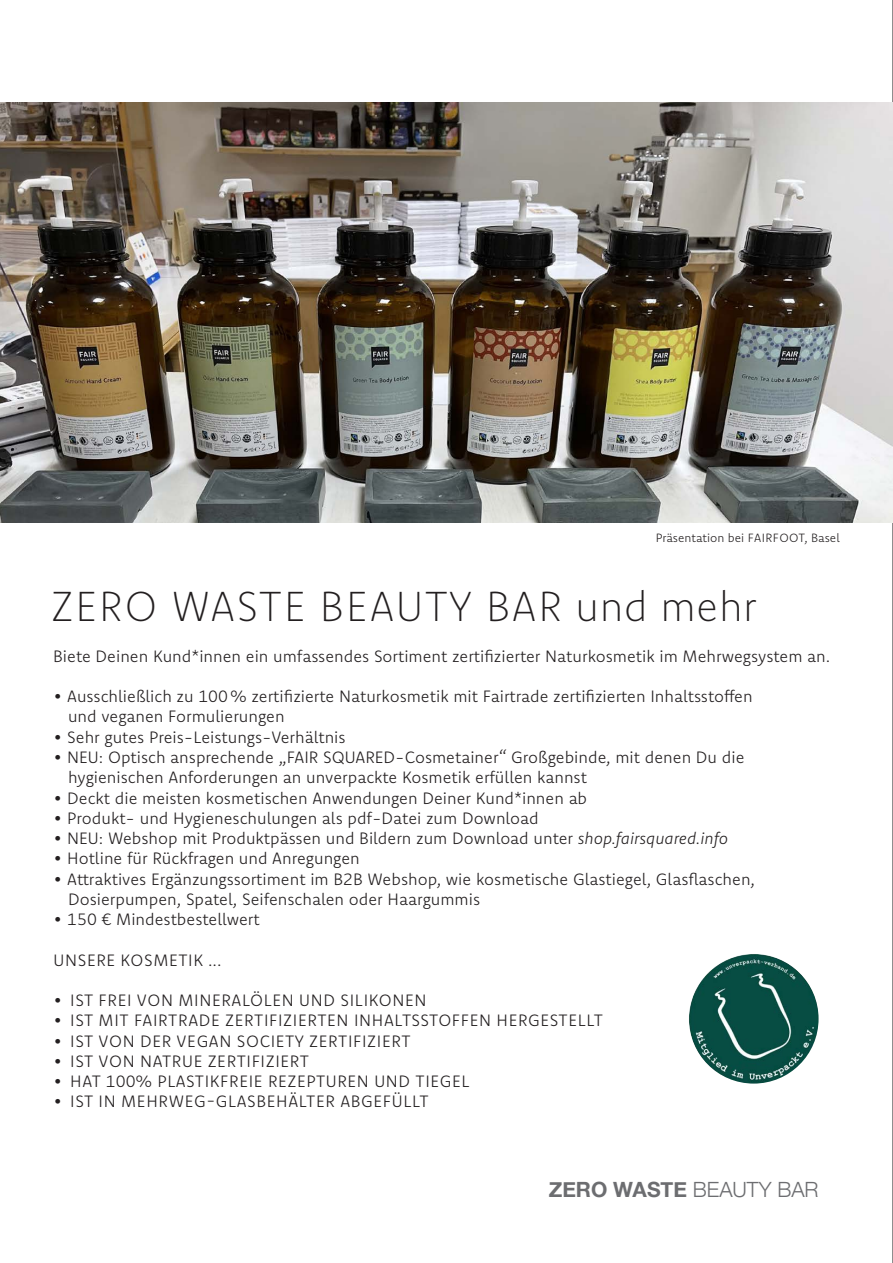
<style>
.page{position:relative;width:893px;height:1263px;background:#fff}
.page>*{position:absolute;margin:0;border:0;box-sizing:border-box;transform-origin:0 0}
.Fliesstext{font:200 42px "Komet Pro";letter-spacing:.035em;color:#231f20}
.t1{font:700 21px "Helvetica Neue";color:#6c6d70}
.t2{font:300 16.5px/20.2px "Komet Pro";color:#231f20}
.t3{font:300 16.5px "Komet Pro";letter-spacing:.04em;color:#231f20}
.Fliesstext-2{font:300 12px "Komet Pro";color:#231f20}
.s1{font-style:italic}
.s2{font-weight:300}
</style>
<div class="page">
<hr style="left:892px;top:0;width:1px;height:1263px;background:#231f20">
<img style="left:689px;top:954px;width:130px;height:129px;border-radius:65px">
<img style="left:0;top:103px;width:893px;height:420px">
<p class="Fliesstext-2" style="left:656px;top:530px;width:186px">Präsentation bei FAIRFOOT, Basel</p>
<p class="Fliesstext" style="left:51px;top:579px;width:707px">ZERO WASTE BEAUTY BAR und mehr</p>
<p class="t2" style="left:53px;top:645px;width:779px">Biete Deinen Kund*innen ein umfassendes Sortiment zertifizierter Naturkosmetik im Mehrwegsystem an.</p>
<p class="t2" style="left:68px;top:686px;width:686px;text-indent:-15px">• Ausschließlich zu 100% zertifizierte Naturkosmetik mit Fairtrade zertifizierten Inhaltsstoffen und veganen Formulierungen</p>
<p class="t2" style="left:53px;top:726px;width:294px">• Sehr gutes Preis-Leistungs-Verhältnis</p>
<p class="t2" style="left:68px;top:747px;width:678px;text-indent:-15px">• NEU: Optisch ansprechende „FAIR SQUARED-Cosmetainer“ Großgebinde, mit denen Du die hygienischen Anforderungen an unverpackte Kosmetik erfüllen kannst</p>
<p class="t2" style="left:53px;top:787px;width:536px">• Deckt die meisten kosmetischen Anwendungen Deiner Kund*innen ab</p>
<p class="t2" style="left:53px;top:807px;width:487px">• Produkt- und Hygieneschulungen als pdf-Datei zum Download</p>
<p class="t2" style="left:53px;top:828px;width:676px">• NEU: Webshop mit Produktpässen und Bildern zum Download unter <span class="s1">shop.fairsquared.info</span></p>
<p class="t2" style="left:53px;top:848px;width:308px">• Hotline für Rückfragen und Anregungen</p>
<p class="t2" style="left:68px;top:868px;width:689px;text-indent:-15px">• Attraktives Ergänzungssortiment im B2B Webshop, wie kosmetische Glastiegel, Glasflaschen,<br>Dosierpumpen, Spatel, Seifenschalen oder Haargummis</p>
<p class="t2" style="left:53px;top:909px;width:208px">• 150 € Mindestbestellwert</p>
<p class="t3" style="left:53px;top:949px;width:170px">UNSERE KOSMETIK ...</p>
<p class="t3" style="left:53px;top:989px;width:375px">• IST FREI VON MINERALÖLEN UND SILIKONEN</p>
<p class="t3" style="left:53px;top:1010px;width:551px">• IST MIT FAIRTRADE ZERTIFIZIERTEN INHALTSSTOFFEN HERGESTELLT</p>
<p class="t3" style="left:53px;top:1030px;width:359px">• IST VON DER VEGAN SOCIETY ZERTIFIZIERT</p>
<p class="t3" style="left:53px;top:1050px;width:257px">• IST VON NATRUE ZERTIFIZIERT</p>
<p class="t3" style="left:53px;top:1070px;width:418px">• HAT 100% PLASTIKFREIE REZEPTUREN UND TIEGEL</p>
<p class="t3" style="left:53px;top:1091px;width:377px">• IST IN MEHRWEG-GLASBEHÄLTER ABGEFÜLLT</p>
<p class="t1" style="left:549px;top:1176px;width:271px">ZERO WASTE <span class="s2">BEAUTY BAR</span></p>
</div>
